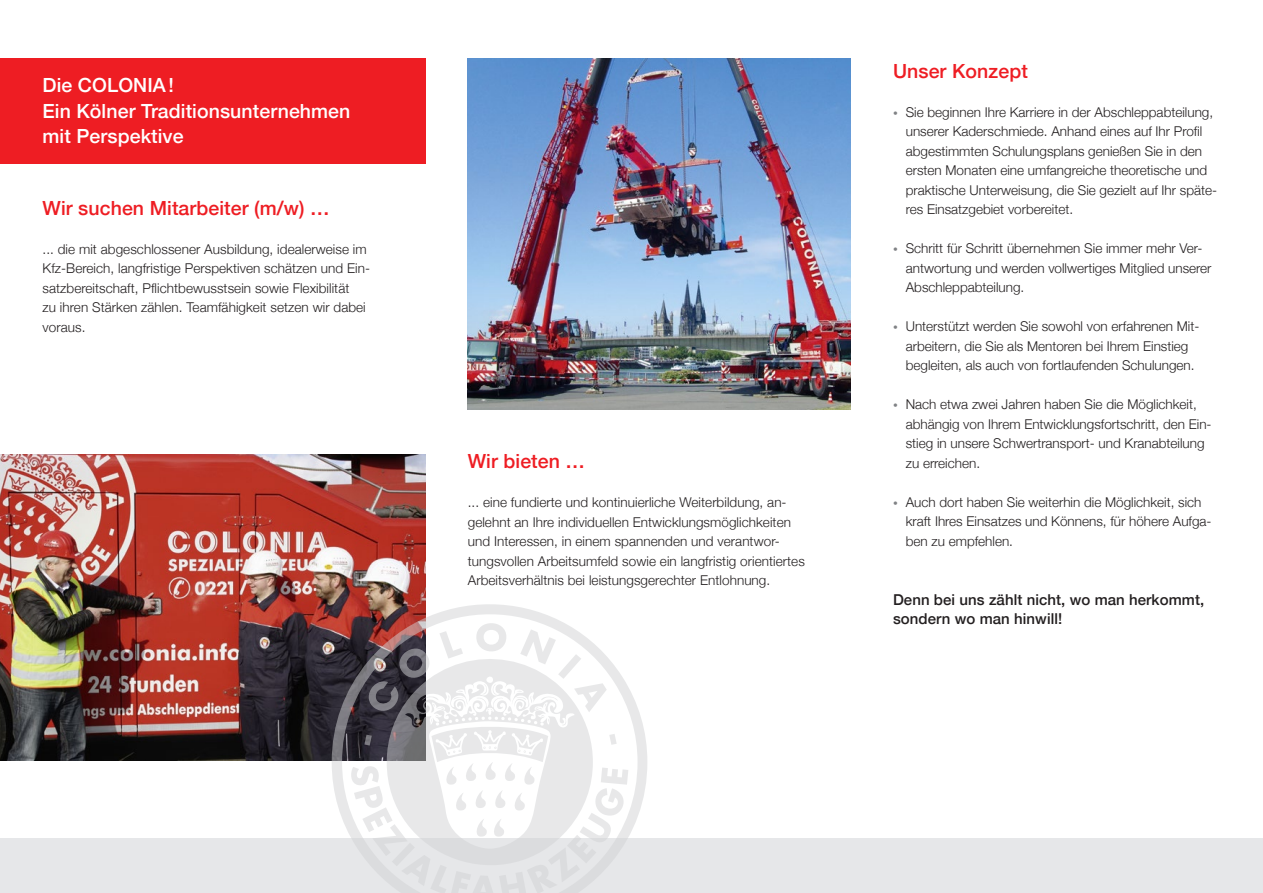
<style>
.page{position:relative;width:1263px;height:893px;background:#fff}
.page>*{position:absolute;margin:0;border:0;box-sizing:border-box;transform-origin:0 0}
.t1{font:500 19.5px/25.5px "Helvetica Neue";letter-spacing:.005em;color:#fff}
.t2{font:500 19.5px "Helvetica Neue";letter-spacing:.005em;color:#ee1d23}
.t3{font:500 15px/19.5px "Helvetica Neue";letter-spacing:.005em;color:#231f20}
.t4{font:300 13.5px/19.5px "Helvetica Neue";color:#231f20}
.s1{font-family:"Arial";font-weight:400;color:#808285}
</style>
<div class="page">
<img style="left:0;top:454px;width:425px;height:306px">
<div style="left:0;top:839px;width:1263px;height:54px;background:#e6e7e9"></div>
<div style="left:0;top:59px;width:425px;height:105px;background:#ee1d23"></div>
<img style="left:468px;top:58px;width:382px;height:352px">
<svg style="left:332px;top:603px;width:315px;height:290px"></svg>
<h1 class="t1" style="left:43px;top:71px;width:309px">Die COLONIA!<br>Ein Kölner Traditionsunternehmen mit Perspektive</h1>
<h1 class="t2" style="left:43px;top:192px;width:289px">Wir suchen Mitarbeiter (m/w) …</h1>
<p class="t4" style="left:43px;top:238px;width:327px">... die mit abgeschlossener Ausbildung, idealerweise im Kfz-Bereich, langfristige Perspektiven schätzen und Ein&shy;satzbereitschaft, Pflichtbewusstsein sowie Flexibilität<br>zu ihren Stärken zählen. Teamfähigkeit setzen wir dabei voraus.</p>
<h1 class="t2" style="left:468px;top:445px;width:119px">Wir bieten …</h1>
<p class="t4" style="left:468px;top:491px;width:339px">... eine fundierte und kontinuierliche Weiterbildung, an&shy;gelehnt an Ihre individuellen Entwicklungsmöglichkeiten und Interessen, in einem spannenden und verantwor&shy;tungsvollen Arbeitsumfeld sowie ein langfristig orientiertes Arbeitsverhältnis bei leistungsgerechter Entlohnung.</p>
<h1 class="t2" style="left:893px;top:55px;width:136px">Unser Konzept</h1>
<p class="t4" style="left:906px;top:101px;width:313px;text-indent:-13px"><span class="s1">•</span> Sie beginnen Ihre Karriere in der Abschleppabteilung, unserer Kaderschmiede. Anhand eines auf Ihr Profil abgestimmten Schulungsplans genießen Sie in den ersten Monaten eine umfangreiche theoretische und praktische Unterweisung, die Sie gezielt auf Ihr späte&shy;res Einsatzgebiet vorbereitet.</p>
<p class="t4" style="left:906px;top:238px;width:307px;text-indent:-13px"><span class="s1">•</span> Schritt für Schritt übernehmen Sie immer mehr Ver&shy;antwortung und werden vollwertiges Mitglied unserer<br>Abschleppabteilung.</p>
<p class="t4" style="left:906px;top:316px;width:294px;text-indent:-13px"><span class="s1">•</span> Unterstützt werden Sie sowohl von erfahrenen Mit&shy;arbeitern, die Sie als Mentoren bei Ihrem Einstieg begleiten, als auch von fortlaufenden Schulungen.</p>
<p class="t4" style="left:906px;top:394px;width:307px;text-indent:-13px"><span class="s1">•</span> Nach etwa zwei Jahren haben Sie die Möglichkeit, abhängig von Ihrem Entwicklungsfortschritt, den Ein&shy;stieg in unsere Schwertransport- und Kranabteilung zu erreichen.</p>
<p class="t4" style="left:906px;top:491px;width:307px;text-indent:-13px"><span class="s1">•</span> Auch dort haben Sie weiterhin die Möglichkeit, sich kraft Ihres Einsatzes und Könnens, für höhere Aufga&shy;ben zu empfehlen.</p>
<p class="t3" style="left:893px;top:588px;width:313px">Denn bei uns zählt nicht, wo man herkommt, sondern wo man hinwill!</p>
</div>
